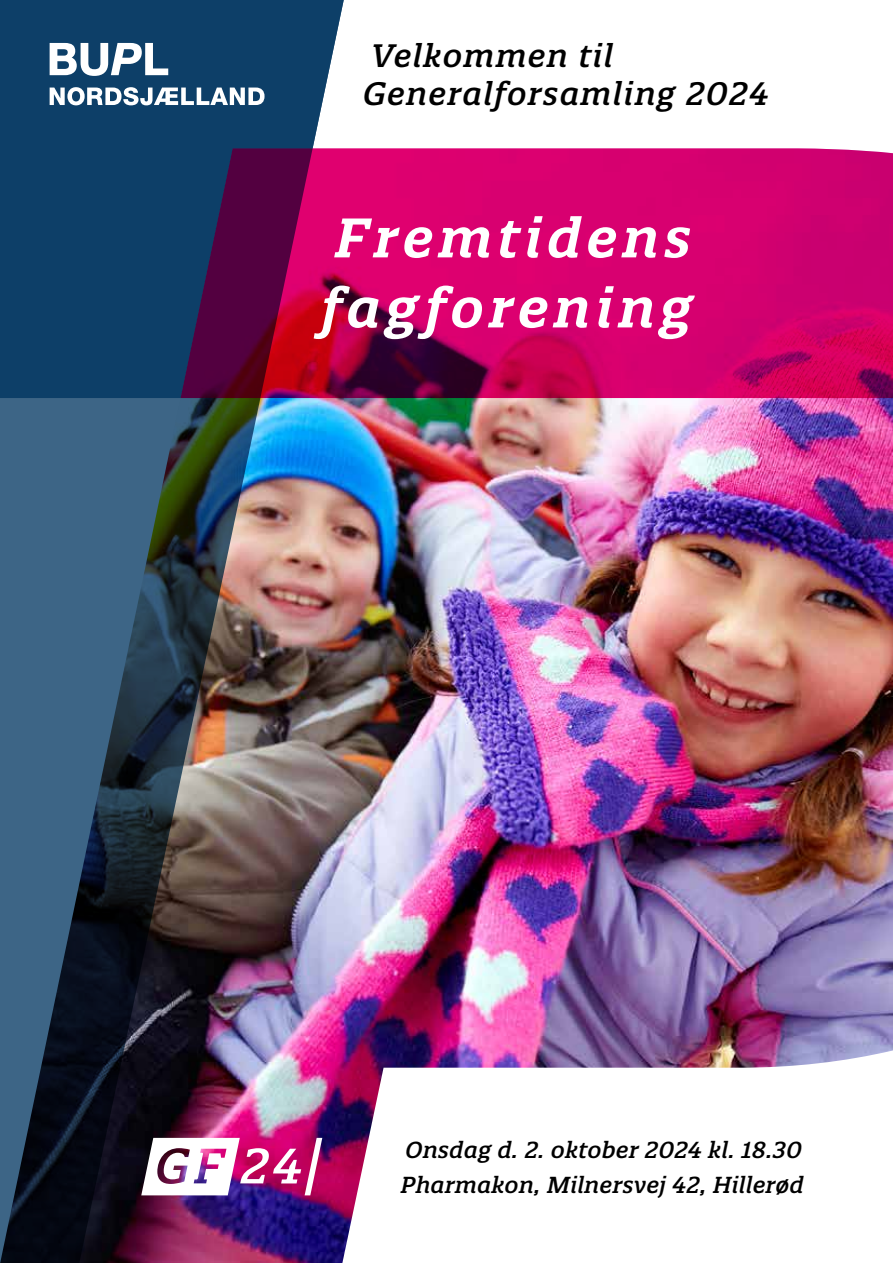
<style>
.page{position:relative;width:893px;height:1263px;background:#fff}
.page>*{position:absolute;margin:0;border:0;box-sizing:border-box;transform-origin:0 0}
.t1{font:italic 600 54px/70.1px "Quatro Slab";letter-spacing:.1em;color:#fff}
.t2{font:italic 500 31.5px/37.8px "Quatro Slab";letter-spacing:.05em;color:#000}
.t3{font:italic 500 22.5px/34.5px "Quatro Slab";letter-spacing:.02em;color:#000}
</style>
<div class="page">
<img style="left:351px;top:398px;width:542px;height:824px">
<img style="left:0;top:398px;width:351px;height:865px">
<div style="left:0;top:0;width:344px;height:398px;background:#0d3f68"></div>
<svg style="left:50px;top:43px;width:118px;height:33px"></svg>
<svg style="left:50px;top:87px;width:215px;height:18px"></svg>
<svg style="left:181px;top:148px;width:712px;height:250px;background:#b60260"></svg>
<img style="left:141px;top:1138px;width:181px;height:57px">
<h2 class="t2" style="left:363px;top:37px;width:407px">Velkommen til<br>Generalforsamling 2024</h2>
<h1 class="t1" style="left:321px;top:203px;width:372px">Fremtidens fagforening</h1>
<p class="t3" style="left:401px;top:1132px;width:404px">Onsdag d. 2. oktober 2024 kl. 18.30<br>Pharmakon, Milnersvej 42, Hillerød</p>
</div>
